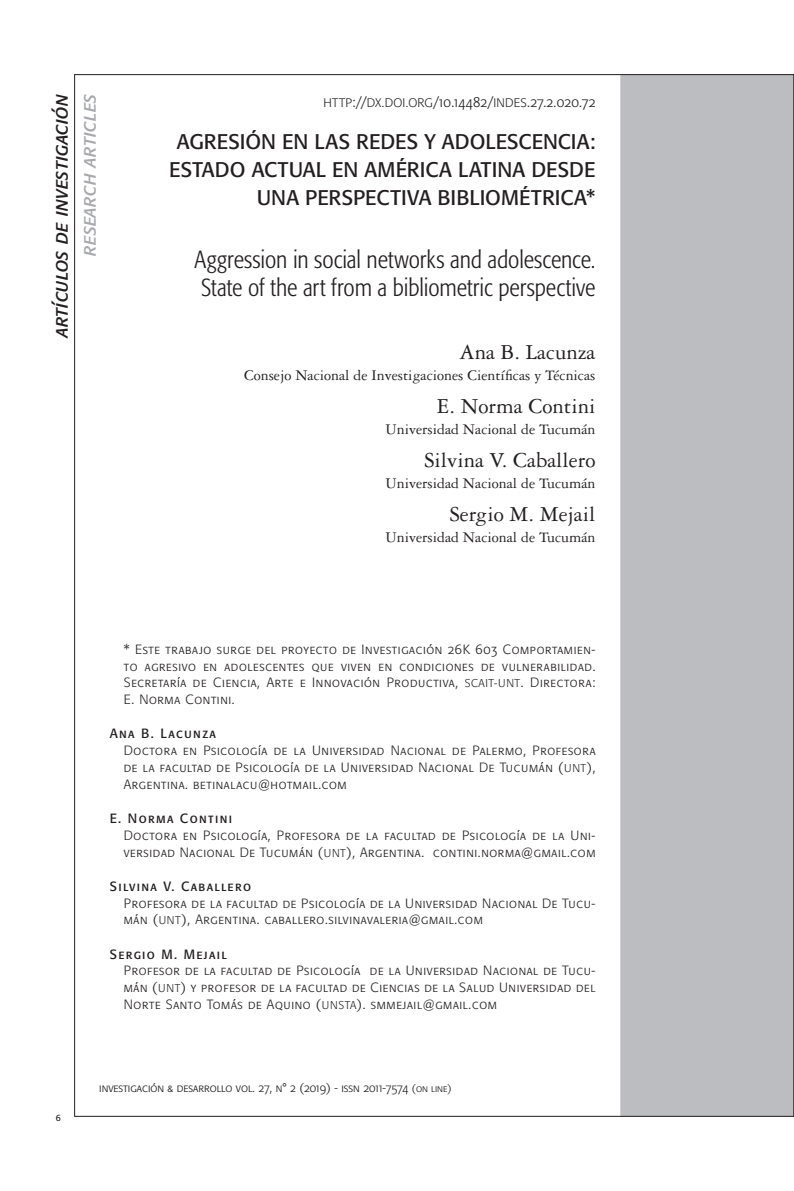
<style>
.page{position:relative;width:794px;height:1191px;background:#fff}
.page>*{position:absolute;margin:0;border:0;box-sizing:border-box;transform-origin:0 0}
.t1{font:300 condensed 24.5px/28px "Formata";letter-spacing:-.005em;color:#231f20}
.t2{font:22.75px "Garamond 3 LT Std";color:#231f20}
.t3{font:21px/28px "Formata Regular SC";color:#231f20;text-align:right}
.t4{font:21px "Formata Italic SC";letter-spacing:-.005em;color:#231f20}
.t5{font:21px "Formata Italic SC";letter-spacing:-.005em;color:#a8a9ad}
.t6{font:15.75px "Garamond 3 LT Std";color:#231f20}
.t7{font:14px "Formata Light SC";letter-spacing:.01em;color:#231f20}
.t8{font:13.3px/16.8px "Formata Light SC";letter-spacing:.05em;color:#231f20;text-align:justify}
.t9{font:13.3px "Formata Regular SC";letter-spacing:.1em;color:#231f20}
.t10{font:11.9px "Formata Light SC";color:#231f20}
.t11{font:8.75px "Formata Regular SC";color:#231f20}
.s1{font-size:12.25px}
.s2{font-size:11.2px}
.s3{font-size:10.5px}
</style>
<div class="page">
<div style="left:620px;top:74px;width:174px;height:1042px;background:#bcbdc0;border:2px solid #bcbdc0"></div>
<h3 class="t4" style="left:48px;top:337px;width:245px;rotate:-90deg">artículos de investigación</h3>
<h3 class="t5" style="left:76px;top:255px;width:164px;rotate:-90deg">research articles</h3>
<p class="t7" style="left:323px;top:93px;width:273px"><span class="s1">http</span>://<span class="s1">dx.doi.org</span>/10.14482/<span class="s1">indes</span>.27.2.020.72</p>
<h3 class="t3" style="left:169px;top:128px;width:428px">AGRESIÓN EN LAS REDES Y ADOLESCENCIA:<br>ESTADO ACTUAL EN AMÉRICA LATINA DESDE<br>UNA PERSPECTIVA BIBLIOMÉTRICA*</h3>
<h1 class="t1" style="left:194px;top:246px;width:402px">Aggression in social networks and adolescence.<br>State of the art from a bibliometric perspective</h1>
<h2 class="t2" style="left:459px;top:340px;width:137px">Ana B. Lacunza</h2>
<p class="t6" style="left:244px;top:367px;width:353px">Consejo Nacional de Investigaciones Científicas y Técnicas</p>
<h2 class="t2" style="left:437px;top:394px;width:160px">E. Norma Contini</h2>
<p class="t6" style="left:385px;top:421px;width:211px">Universidad Nacional de Tucumán</p>
<h2 class="t2" style="left:424px;top:448px;width:172px">Silvina V. Caballero</h2>
<p class="t6" style="left:385px;top:474px;width:211px">Universidad Nacional de Tucumán</p>
<h2 class="t2" style="left:450px;top:502px;width:147px">Sergio M. Mejail</h2>
<p class="t6" style="left:385px;top:528px;width:211px">Universidad Nacional de Tucumán</p>
<p class="t8" style="left:124px;top:641px;width:473px">* Este trabajo surge del proyecto de Investigación 26K 603 Comportamien&shy;to agresivo en adolescentes que viven en condiciones de vulnerabilidad.<br>Secretaría de Ciencia, Arte e Innovación Productiva, <span class="s2">SCAIT-UNT</span>. Directora:<br>E. Norma Contini.</p>
<p class="t9" style="left:110px;top:725px;width:108px">ANA B. LACUNZA</p>
<p class="t8" style="left:124px;top:742px;width:473px">Doctora en Psicología de la Universidad Nacional de Palermo, Profesora de la facultad de Psicología de la Universidad Nacional De Tucumán (<span class="s2">UNT</span>), Argentina. betinalacu@hotmail.com</p>
<p class="t9" style="left:110px;top:810px;width:124px">E. NORMA CONTINI</p>
<p class="t8" style="left:124px;top:826px;width:473px">Doctora en Psicología, Profesora de la facultad de Psicología de la Uni&shy;versidad Nacional De Tucumán (<span class="s2">UNT</span>), Argentina. contini.norma@gmail.com</p>
<p class="t9" style="left:110px;top:878px;width:143px">SILVINA V. CABALLERO</p>
<p class="t8" style="left:124px;top:894px;width:473px">Profesora de la facultad de Psicología de la Universidad Nacional De Tucu&shy;mán (<span class="s2">UNT</span>), Argentina. caballero.silvinavaleria@gmail.com</p>
<p class="t9" style="left:110px;top:945px;width:118px">SERGIO M. MEJAIL</p>
<p class="t8" style="left:124px;top:962px;width:473px">Profesor de la facultad de Psicología de la Universidad Nacional de Tucu&shy;mán (<span class="s2">UNT</span>) y profesor de la facultad de Ciencias de la Salud Universidad del Norte Santo Tomás de Aquino (<span class="s2">UNSTA</span>). smmejail@gmail.com</p>
<p class="t11" style="left:56px;top:1112px;width:7px">6</p>
<p class="t10" style="left:99px;top:1081px;width:354px">investigación &amp; desarrollo vol. 27, n° 2 (2019) - issn 2011-7574 <span class="s3">(on line)</span></p>
</div>
